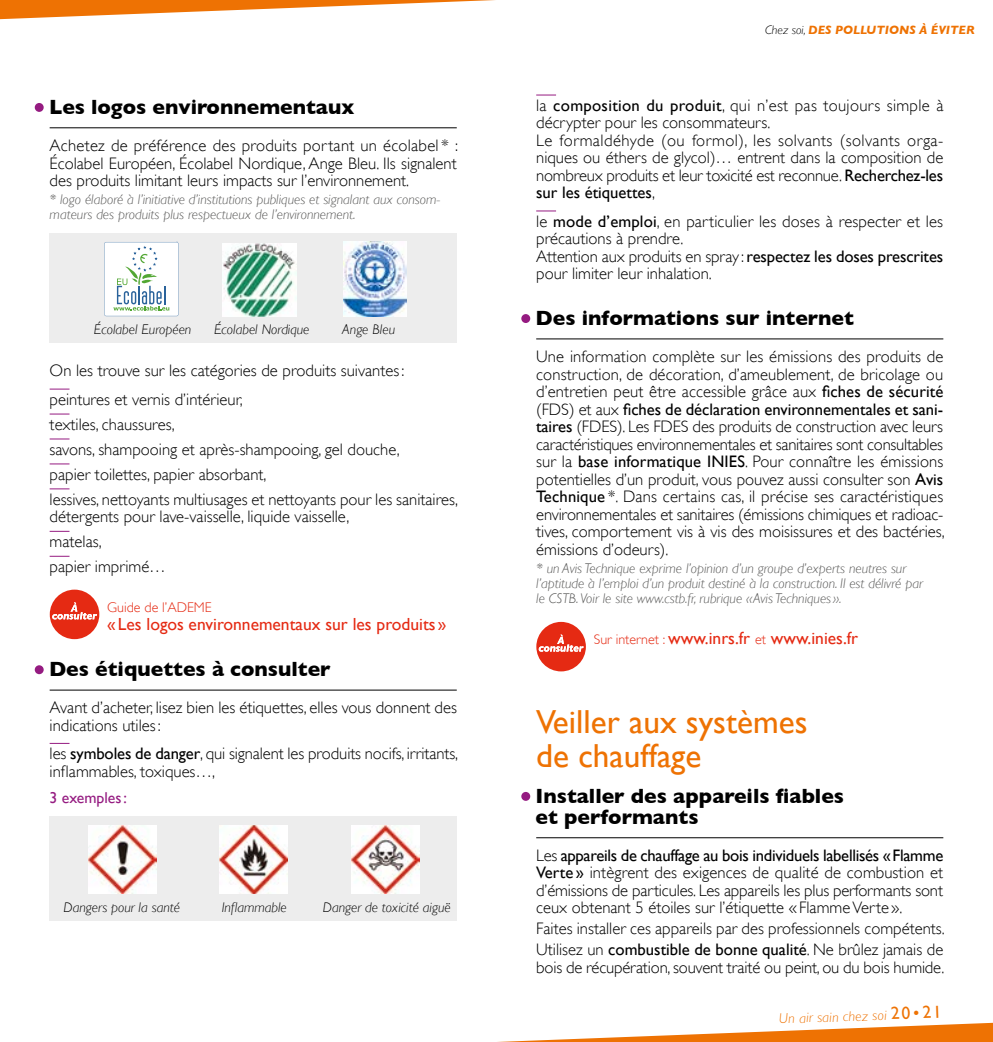
<style>
.page{position:relative;width:993px;height:1042px;background:#fff}
.page>*{position:absolute;margin:0;border:0;box-sizing:border-box;transform-origin:0 0}
.t1{font:33.25px/33.2px "Gill Sans";color:#ee7203}
.t2{font:700 21px/21px "Gill Sans";color:#000}
.t3{font:17.5px "Gill Sans";color:#e52a13}
.t4{font:300 16.62px/17.5px "Gill Sans";color:#000}
.t5{font:15.75px "Gill Sans";color:#951b81}
.t6{font:italic 300 14px/14.9px "Gill Sans";color:#575756}
.t7{font:italic 300 14px "Gill Sans";color:#000}
.t8{font:italic 300 14px "Gill Sans";color:#ee7203}
.t9{font:300 14px "Gill Sans";color:#e52a13}
.t10{font:italic 700 12.25px "Gill Sans";color:#ee7203}
.s1{font-weight:400}
.s2{font-weight:300;color:#000}
.s3{font-weight:300;font-size:14px}
.s4{font-weight:400;font-style:normal;font-size:17.5px}
.s5{font-style:normal;font-size:17.5px}
</style>
<div class="page">
<svg style="left:0;top:0;width:495px;height:20px"></svg>
<svg style="left:497px;top:1022px;width:495px;height:20px"></svg>
<hr style="left:50px;top:127px;width:406px;height:1px;background:#000">
<svg style="left:50px;top:389px;width:19px;height:1px"></svg>
<svg style="left:50px;top:414px;width:19px;height:1px"></svg>
<svg style="left:50px;top:438px;width:19px;height:1px"></svg>
<svg style="left:50px;top:463px;width:19px;height:1px"></svg>
<svg style="left:50px;top:488px;width:19px;height:1px"></svg>
<svg style="left:50px;top:531px;width:19px;height:1px"></svg>
<svg style="left:50px;top:556px;width:19px;height:1px"></svg>
<hr style="left:50px;top:690px;width:406px;height:1px;background:#000">
<svg style="left:50px;top:743px;width:19px;height:1px"></svg>
<div style="left:35px;top:103px;width:9px;height:9px;background:#951b81;border-radius:50%"></div>
<div style="left:50px;top:233px;width:406px;height:109px;background:#ededed"></div>
<svg style="left:104px;top:242px;width:74px;height:74px;background:#e5eeec"></svg>
<img style="left:344px;top:242px;width:62px;height:74px">
<img style="left:222px;top:243px;width:74px;height:73px">
<svg style="left:50px;top:589px;width:49px;height:50px"></svg>
<div style="left:35px;top:665px;width:9px;height:9px;background:#951b81;border-radius:50%"></div>
<div style="left:50px;top:816px;width:406px;height:104px;background:#ededed"></div>
<img style="left:89px;top:826px;width:67px;height:67px">
<img style="left:220px;top:825px;width:68px;height:68px">
<img style="left:351px;top:826px;width:68px;height:67px">
<svg style="left:536px;top:95px;width:20px;height:1px"></svg>
<svg style="left:536px;top:210px;width:20px;height:1px"></svg>
<hr style="left:536px;top:339px;width:407px;height:1px;background:#000">
<hr style="left:536px;top:837px;width:407px;height:1px;background:#000">
<div style="left:521px;top:314px;width:9px;height:9px;background:#951b81;border-radius:50%"></div>
<svg style="left:536px;top:622px;width:49px;height:49px"></svg>
<div style="left:521px;top:792px;width:9px;height:9px;background:#951b81;border-radius:50%"></div>
<p class="t2" style="left:49px;top:96px;width:307px">Les logos environnementaux</p>
<p class="t4" style="left:50px;top:137px;width:410px;text-align:justify">Achetez de préférence des produits portant un écolabel * :<br>Écolabel Européen, Écolabel Nordique, Ange Bleu. Ils signalent des produits limitant leurs impacts sur l’environnement.</p>
<p class="t6" style="left:50px;top:192px;width:392px">* logo élaboré à l’initiative d’institutions publiques et signalant aux consom&shy;mateurs des produits plus respectueux de l’environnement.</p>
<p class="t7" style="left:94px;top:321px;width:99px">Écolabel Européen</p>
<p class="t7" style="left:214px;top:321px;width:97px">Écolabel Nordique</p>
<p class="t7" style="left:342px;top:321px;width:54px">Ange Bleu</p>
<p class="t4" style="left:50px;top:357px;width:356px;line-height:28.3px">On les trouve sur les catégories de produits suivantes: peintures et vernis d’intérieur,</p>
<p class="t4" style="left:50px;top:412px;width:410px;line-height:24.8px">textiles, chaussures,<br>savons, shampooing et après-shampooing, gel douche,<br>papier toilettes, papier absorbant,<br>lessives, nettoyants multiusages et nettoyants pour les sanitaires,</p>
<p class="t4" style="left:50px;top:504px;width:301px;line-height:24.8px">détergents pour lave-vaisselle, liquide vaisselle, matelas,<br>papier imprimé…</p>
<p class="t9" style="left:107px;top:599px;width:106px">Guide de l’ADEME</p>
<p class="t3" style="left:107px;top:613px;width:340px">« Les logos environnementaux sur les produits »</p>
<p class="t2" style="left:49px;top:658px;width:283px">Des étiquettes à consulter</p>
<p class="t4" style="left:50px;top:699px;width:408px">Avant d’acheter, lisez bien les étiquettes, elles vous donnent des indications utiles:</p>
<p class="t4" style="left:50px;top:745px;width:410px">les <span class="s1">symboles de danger</span>, qui signalent les produits nocifs, irritants, inflammables, toxiques…,</p>
<p class="t5" style="left:50px;top:788px;width:79px">3 exemples:</p>
<p class="t7" style="left:64px;top:899px;width:118px">Dangers pour la santé</p>
<p class="t7" style="left:221px;top:899px;width:67px">Inflammable</p>
<p class="t7" style="left:323px;top:899px;width:129px">Danger de toxicité aiguë</p>
<p class="t10" style="left:765px;top:22px;width:211px"><span class="s2">Chez soi,</span> DES POLLUTIONS À ÉVITER</p>
<p class="t4" style="left:536px;top:97px;width:408px">la <span class="s1">composition du produit</span>, qui n’est pas toujours simple à décrypter pour les consommateurs.<br>Le formaldéhyde (ou formol), les solvants (solvants orga&shy;niques ou éthers de glycol)… entrent dans la composition de nombreux produits et leur toxicité est reconnue. <span class="s1">Recherchez-les sur les étiquettes</span>,</p>
<p class="t4" style="left:536px;top:212px;width:408px">le <span class="s1">mode d’emploi</span>, en particulier les doses à respecter et les précautions à prendre.<br>Attention aux produits en spray : <span class="s1">respectez les doses prescrites </span>pour limiter leur inhalation.</p>
<p class="t2" style="left:535px;top:307px;width:320px">Des informations sur internet</p>
<p class="t4" style="left:536px;top:348px;width:410px;text-align:justify">Une information complète sur les émissions des produits de construction, de décoration, d’ameublement, de bricolage ou d’entretien peut être accessible grâce aux <span class="s1">fiches de sécurité </span>(FDS) et aux <span class="s1">fiches de déclaration environnementales et sani&shy;taires</span> (FDES). Les FDES des produits de construction avec leurs caractéristiques environnementales et sanitaires sont consultables sur la <span class="s1">base informatique INIES</span>. Pour connaître les émissions potentielles d’un produit, vous pouvez aussi consulter son <span class="s1">Avis Technique</span> *. Dans certains cas, il précise ses caractéristiques environnementales et sanitaires (émissions chimiques et radioac&shy;tives, comportement vis à vis des moisissures et des bactéries, émissions d’odeurs).</p>
<p class="t6" style="left:536px;top:561px;width:388px">* un Avis Technique exprime l’opinion d’un groupe d’experts neutres sur l’aptitude à l’emploi d’un produit destiné à la construction. Il est délivré par le CSTB. Voir le site www.cstb.fr, rubrique «Avis Techniques ».</p>
<p class="t3" style="left:593px;top:628px;width:266px"><span class="s3">Sur internet :</span> www.inrs.fr <span class="s3">et</span> www.inies.fr</p>
<h1 class="t1" style="left:536px;top:705px;width:273px">Veiller aux systèmes de chauffage</h1>
<p class="t2" style="left:535px;top:785px;width:310px">Installer des appareils fiables et performants</p>
<p class="t4" style="left:536px;top:846px;width:408px;text-align:justify">Les <span class="s1">appareils de chauffage au bois individuels labellisés «Flamme Verte »</span> intègrent des exigences de qualité de combustion et d’émissions de particules. Les appareils les plus performants sont ceux obtenant 5 étoiles sur l’étiquette «Flamme Verte ».</p>
<p class="t4" style="left:536px;top:918px;width:410px;line-height:21px">Faites installer ces appareils par des professionnels compétents.<br>Utilisez un <span class="s1">combustible de bonne qualité</span>. Ne brûlez jamais de</p>
<p class="t4" style="left:536px;top:958px;width:409px">bois de récupération, souvent traité ou peint, ou du bois humide.</p>
<p class="t8" style="left:778px;top:1011px;width:164px;rotate:-2deg">Un air sain chez soi <span class="s4">20</span><span class="s5">•</span><span class="s4">21</span></p>
</div>
